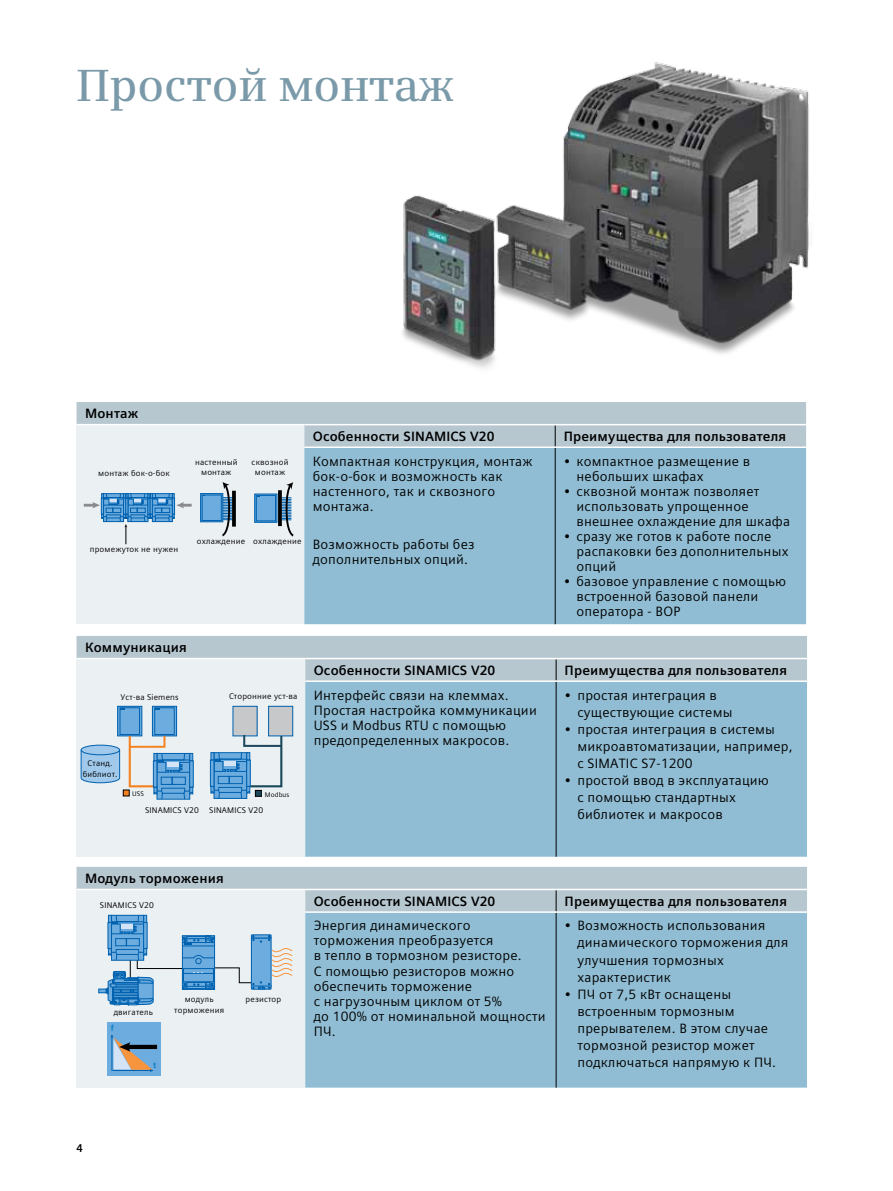
<style>
.page{position:relative;width:893px;height:1191px;background:#fff}
.page>*{position:absolute;margin:0;border:0;box-sizing:border-box;transform-origin:0 0}
.t1{font:600 45px "Siemens Serif";letter-spacing:-.005em;color:#7b9aa9}
.t2{font:13.5px/15px "Siemens Sans Global";letter-spacing:.015em;color:#000}
.t3{font:700 13.5px "Siemens Sans Global";letter-spacing:.01em;color:#000}
.t4{font:700 11.25px "Siemens Sans Global";color:#000}
.t5{font:700 8.55px "Siemens Sans Global";color:#047bc1}
.t6{font:8.25px/10.6px "Siemens Sans Global";letter-spacing:.02em;color:#000;text-align:center}
.t7{font:6.75px "Siemens Sans Global";letter-spacing:.02em;color:#000}
</style>
<div class="page">
<div style="left:77px;top:889px;width:228px;height:198px;background:#ebf0f2"></div>
<div style="left:305px;top:1005px;width:502px;height:82px;background:#90bdd3"></div>
<hr style="left:556px;top:913px;width:1px;height:174px;background:#000">
<div style="left:107px;top:1022px;width:54px;height:54px;background:#6dacde"></div>
<div style="left:127px;top:1044px;width:30px;height:5px;background:#000"></div>
<svg style="left:110px;top:1034px;width:44px;height:38px"></svg>
<svg style="left:77px;top:867px;width:730px;height:138px"></svg>
<div style="left:77px;top:658px;width:228px;height:198px;background:#ebf0f2"></div>
<div style="left:305px;top:682px;width:502px;height:174px;background:#90bdd3"></div>
<svg style="left:77px;top:636px;width:730px;height:44px"></svg>
<hr style="left:556px;top:682px;width:1px;height:174px;background:#000">
<hr style="left:77px;top:658px;width:228px;height:1px;background:#fff">
<hr style="left:305px;top:658px;width:251px;height:1px;background:#fff">
<hr style="left:556px;top:658px;width:251px;height:1px;background:#fff">
<div style="left:118px;top:706px;width:24px;height:30px;background:#6dacde"></div>
<div style="left:117px;top:706px;width:25px;height:30px;border:1px solid #0061af"></div>
<div style="left:120px;top:707px;width:20px;height:27px;border:1px solid #0061af"></div>
<div style="left:152px;top:706px;width:25px;height:30px;background:#6dacde"></div>
<div style="left:152px;top:706px;width:25px;height:30px;border:1px solid #0061af"></div>
<div style="left:155px;top:707px;width:19px;height:27px;border:1px solid #0061af"></div>
<div style="left:233px;top:706px;width:24px;height:30px;background:#c7c8ca"></div>
<div style="left:233px;top:706px;width:24px;height:30px;border:1px solid #0061af"></div>
<div style="left:269px;top:706px;width:24px;height:30px;background:#c7c8ca"></div>
<div style="left:268px;top:706px;width:25px;height:30px;border:1px solid #0061af"></div>
<svg style="left:80px;top:734px;width:114px;height:66px"></svg>
<svg style="left:210px;top:733px;width:73px;height:66px"></svg>
<div style="left:77px;top:424px;width:227px;height:200px;background:#ebf0f2"></div>
<div style="left:304px;top:448px;width:502px;height:176px;background:#90bdd3"></div>
<svg style="left:77px;top:402px;width:729px;height:44px"></svg>
<hr style="left:555px;top:448px;width:1px;height:176px;background:#000">
<hr style="left:77px;top:424px;width:227px;height:1px;background:#fff">
<hr style="left:304px;top:424px;width:251px;height:1px;background:#fff">
<hr style="left:555px;top:424px;width:251px;height:1px;background:#fff">
<svg style="left:232px;top:491px;width:4px;height:35px"></svg>
<svg style="left:221px;top:482px;width:11px;height:55px"></svg>
<svg style="left:282px;top:482px;width:12px;height:55px"></svg>
<div style="left:201px;top:493px;width:22px;height:29px;background:#6dacde"></div>
<div style="left:200px;top:493px;width:23px;height:29px;border:1px solid #0061af"></div>
<div style="left:202px;top:495px;width:19px;height:25px;border:1px solid #0061af"></div>
<svg style="left:84px;top:493px;width:108px;height:51px"></svg>
<svg style="left:278px;top:490px;width:4px;height:36px"></svg>
<div style="left:255px;top:494px;width:22px;height:28px;background:#6dacde"></div>
<div style="left:254px;top:493px;width:23px;height:29px;border:1px solid #0061af"></div>
<div style="left:256px;top:495px;width:20px;height:26px;border:1px solid #0061af"></div>
<img style="left:402px;top:62px;width:407px;height:306px">
<h1 class="t1" style="left:77px;top:59px;width:379px">Простой монтаж</h1>
<p class="t3" style="left:85px;top:403px;width:55px">Монтаж</p>
<p class="t6" style="left:98px;top:467px;width:73px">монтаж бок-о-бок</p>
<p class="t6" style="left:195px;top:456px;width:44px">настенный монтаж</p>
<p class="t6" style="left:252px;top:456px;width:38px">сквозной монтаж</p>
<p class="t6" style="left:90px;top:543px;width:90px">промежуток не нужен</p>
<p class="t6" style="left:197px;top:535px;width:106px">охлаждение охлаждение</p>
<p class="t3" style="left:85px;top:637px;width:103px">Коммуникация</p>
<p class="t6" style="left:120px;top:691px;width:60px">Уст-ва Siemens</p>
<p class="t6" style="left:83px;top:757px;width:36px">Станд. библиот.</p>
<p class="t7" style="left:132px;top:788px;width:13px">USS</p>
<p class="t6" style="left:229px;top:691px;width:70px">Сторонние уст-ва</p>
<p class="t7" style="left:265px;top:789px;width:26px">Modbus</p>
<p class="t6" style="left:145px;top:804px;width:55px">SINAMICS V20</p>
<p class="t6" style="left:209px;top:804px;width:55px">SINAMICS V20</p>
<p class="t3" style="left:313px;top:426px;width:183px">Особенности SINAMICS V20</p>
<p class="t3" style="left:564px;top:426px;width:224px">Преимущества для пользователя</p>
<p class="t2" style="left:313px;top:453px;width:221px">Компактная конструкция, монтаж бок-о-бок и возможность как настенного, так и сквозного монтажа.</p>
<p class="t2" style="left:313px;top:537px;width:163px">Возможность работы без дополнительных опций.</p>
<p class="t2" style="left:576px;top:453px;width:175px;text-indent:-13px">• компактное размещение в небольших шкафах</p>
<p class="t2" style="left:576px;top:483px;width:215px;text-indent:-13px">• сквозной монтаж позволяет использовать упрощенное внешнее охлаждение для шкафа</p>
<p class="t2" style="left:576px;top:528px;width:214px;text-indent:-13px">• сразу же готов к работе после распаковки без дополнительных опций</p>
<p class="t2" style="left:576px;top:573px;width:211px;text-indent:-13px">• базовое управление с помощью встроенной базовой панели оператора - ВOP</p>
<p class="t3" style="left:314px;top:660px;width:183px">Особенности SINAMICS V20</p>
<p class="t3" style="left:565px;top:660px;width:224px">Преимущества для пользователя</p>
<p class="t2" style="left:314px;top:687px;width:225px">Интерфейс связи на клеммах.<br>Простая настройка коммуникации<br>USS и Modbus RTU с помощью предопределенных макросов.</p>
<p class="t2" style="left:577px;top:686px;width:157px;line-height:17px;text-indent:-13px">• простая интеграция в существующие системы</p>
<p class="t2" style="left:577px;top:720px;width:217px;line-height:17px;text-indent:-13px">• простая интеграция в системы микроавтоматизации, например, с SIMATIC S7-1200</p>
<p class="t2" style="left:577px;top:771px;width:193px;line-height:17px;text-indent:-13px">• простой ввод в эксплуатацию с помощью стандартных библиотек и макросов</p>
<p class="t3" style="left:85px;top:868px;width:140px">Модуль торможения</p>
<p class="t6" style="left:100px;top:899px;width:55px">SINAMICS V20</p>
<p class="t6" style="left:114px;top:1007px;width:41px">двигатель</p>
<p class="t5" style="left:111px;top:1021px;width:5px">f</p>
<p class="t5" style="left:153px;top:1058px;width:5px">t</p>
<p class="t6" style="left:174px;top:994px;width:51px">модуль торможения</p>
<p class="t6" style="left:246px;top:994px;width:37px">резистор</p>
<p class="t3" style="left:314px;top:890px;width:183px">Особенности SINAMICS V20</p>
<p class="t3" style="left:565px;top:890px;width:224px">Преимущества для пользователя</p>
<p class="t2" style="left:314px;top:918px;width:233px">Энергия динамического торможения преобразуется<br>в тепло в тормозном резисторе.<br>С помощью резисторов можно обеспечить торможение<br>с нагрузочным циклом от 5%<br>до 100% от номинальной мощности<br>ПЧ.</p>
<p class="t2" style="left:577px;top:917px;width:212px;line-height:17px;text-indent:-13px">• Возможность использования динамического торможения для улучшения тормозных характеристик</p>
<p class="t2" style="left:577px;top:985px;width:200px;line-height:17px;text-indent:-13px">• ПЧ от 7,5 кВт оснащены встроенным тормозным прерывателем. В этом случае тормозной резистор может подключаться напрямую к ПЧ.</p>
<p class="t4" style="left:77px;top:1139px;width:8px">4</p>
</div>
